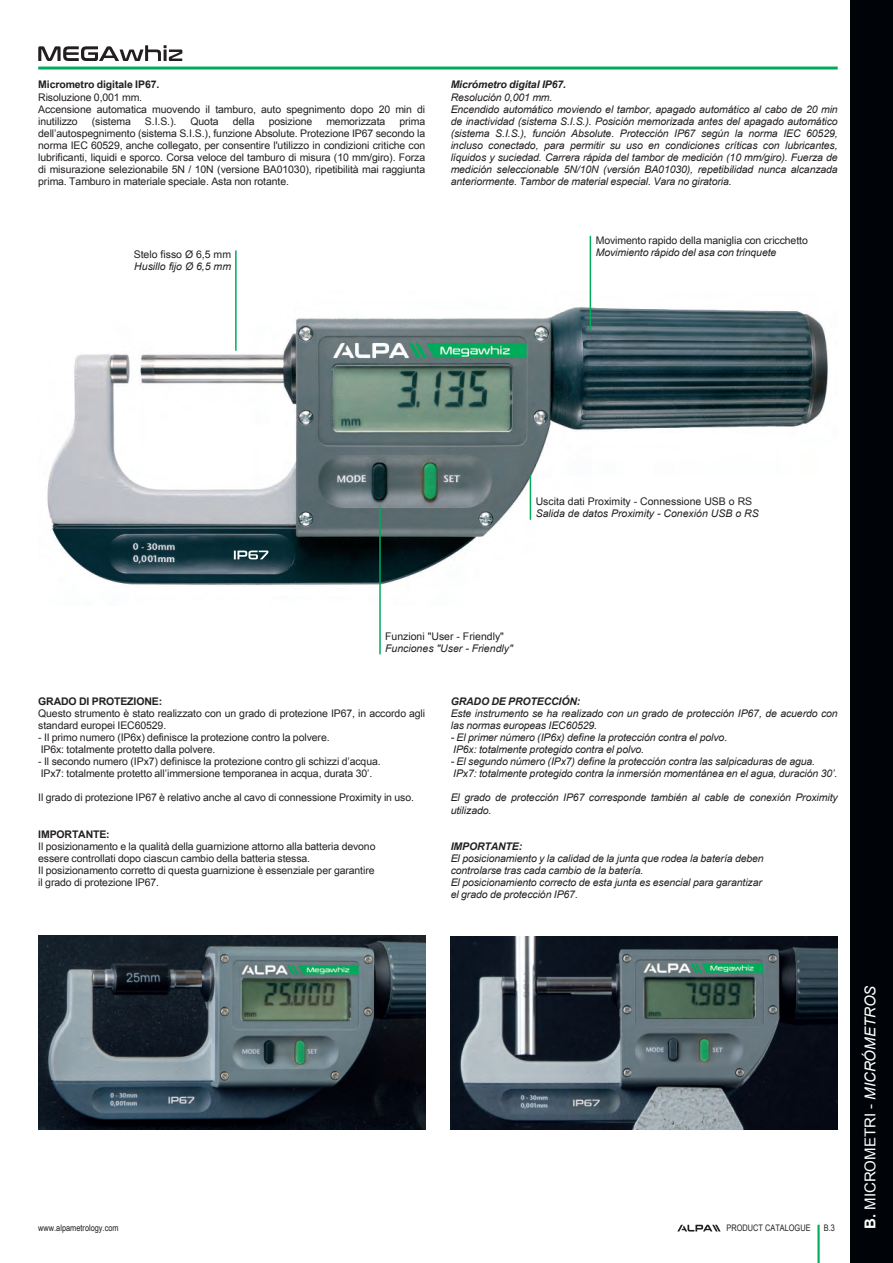
<style>
.page{position:relative;width:893px;height:1263px;background:#fff}
.page>*{position:absolute;margin:0;border:0;box-sizing:border-box;transform-origin:0 0}
.t1{font:15px "Arial Link";color:#fff}
.t2{font:10.5px/12px "Arial Link";letter-spacing:-.01em;color:#231f20}
.t3{font:italic 10.5px/12.1px "Arial Link";letter-spacing:-.01em;color:#231f20}
.t4{font:700 10.5px "Arial Link";letter-spacing:-.01em;color:#231f20}
.t5{font:italic 700 10.5px "Arial Link";letter-spacing:-.01em;color:#231f20}
.t6{font:9px "Arial Link Narrow";color:#231f20}
.s1{font-weight:700}
.s2{font-style:italic}
</style>
<div class="page">
<div style="left:850px;top:0;width:43px;height:1263px;background:#000408"></div>
<svg style="left:677px;top:1225px;width:43px;height:6px"></svg>
<hr style="left:817px;top:1225px;width:3px;height:38px;background:#00ab5b">
<hr style="left:38px;top:67px;width:800px;height:3px;background:#00ab5b">
<svg style="left:38px;top:45px;width:144px;height:16px"></svg>
<img style="left:47px;top:291px;width:781px;height:295px">
<img style="left:234px;top:551px;width:34px;height:8px">
<hr style="left:235px;top:250px;width:2px;height:101px;background:#00ab5b">
<hr style="left:530px;top:475px;width:1px;height:45px;background:#00ab5b">
<hr style="left:379px;top:507px;width:2px;height:147px;background:#00ab5b">
<hr style="left:590px;top:236px;width:1px;height:93px;background:#00ab5b">
<img style="left:38px;top:936px;width:387px;height:193px">
<img style="left:451px;top:936px;width:387px;height:193px">
<p class="t4" style="left:38px;top:79px;width:123px">Micrometro digitale IP67.</p>
<p class="t2" style="left:38px;top:91px;width:388px">Risoluzione 0,001 mm.<br>Accensione automatica muovendo il tamburo, auto spegnimento dopo 20 min di inutilizzo</p>
<p class="t2" style="left:92px;top:115px;width:40px">(sistema</p>
<p class="t2" style="left:145px;top:115px;width:33px">S.I.S.).</p>
<p class="t2" style="left:191px;top:115px;width:30px">Quota</p>
<p class="t2" style="left:233px;top:115px;width:23px">della</p>
<p class="t2" style="left:269px;top:115px;width:45px">posizione</p>
<p class="t2" style="left:326px;top:115px;width:61px">memorizzata</p>
<p class="t2" style="left:38px;top:115px;width:389px;text-align:justify;text-indent:361px">prima dell’autospegnimento (sistema S.I.S.), funzione Absolute. Protezione IP67 secondo la norma IEC 60529, anche collegato, per consentire l'utilizzo in condizioni critiche con lubrificanti, liquidi e sporco. Corsa veloce del tamburo di misura (10 mm/giro). Forza di misurazione selezionabile 5N / 10N (versione BA01030), ripetibilità mai raggiunta prima. Tamburo in materiale speciale. Asta non rotante.</p>
<p class="t2" style="left:134px;top:248px;width:99px">Stelo fisso Ø 6,5 mm</p>
<p class="t3" style="left:134px;top:260px;width:98px">Husillo fijo Ø 6,5 mm</p>
<p class="t5" style="left:451px;top:79px;width:117px">Micrómetro digital IP67.</p>
<p class="t3" style="left:451px;top:91px;width:389px">Resolución 0,001 mm.<br>Encendido automático moviendo el tambor, apagado automático al cabo de 20 min de inactividad (sistema S.I.S.). Posición memorizada antes del apagado automático (sistema S.I.S.), función Absolute. Protección IP67 según la norma IEC 60529, incluso conectado, para permitir su uso en condiciones críticas con lubricantes, líquidos y suciedad. Carrera rápida del tambor de medición (10 mm/giro). Fuerza de medición seleccionable 5N/10N (versión BA01030), repetibilidad nunca alcanzada anteriormente. Tambor de material especial. Vara no giratoria.</p>
<p class="t2" style="left:596px;top:234px;width:214px">Movimento rapido della maniglia con cricchetto</p>
<p class="t3" style="left:596px;top:246px;width:182px">Movimiento rápido del asa con trinquete</p>
<p class="t2" style="left:536px;top:495px;width:218px">Uscita dati Proximity - Connessione USB o RS</p>
<p class="t3" style="left:536px;top:507px;width:224px">Salida de datos Proximity - Conexión USB o RS</p>
<p class="t2" style="left:385px;top:630px;width:120px">Funzioni "User - Friendly"</p>
<p class="t3" style="left:385px;top:642px;width:129px">Funciones "User - Friendly"</p>
<p class="t4" style="left:38px;top:695px;width:125px">GRADO DI PROTEZIONE:</p>
<p class="t2" style="left:38px;top:707px;width:388px">Questo strumento è stato realizzato con un grado di protezione IP67, in accordo agli standard europei IEC60529.</p>
<p class="t2" style="left:38px;top:731px;width:293px">- Il primo numero (IP6x) definisce la protezione contro la polvere.<br>IP6x: totalmente protetto dalla polvere.</p>
<p class="t2" style="left:38px;top:755px;width:344px">- Il secondo numero (IPx7) definisce la protezione contro gli schizzi d’acqua.<br>IPx7: totalmente protetto all’immersione temporanea in acqua, durata 30’.</p>
<p class="t2" style="left:38px;top:792px;width:377px">Il grado di protezione IP67 è relativo anche al cavo di connessione Proximity in uso.</p>
<p class="t4" style="left:38px;top:828px;width:73px">IMPORTANTE:</p>
<p class="t2" style="left:38px;top:840px;width:339px">Il posizionamento e la qualità della guarnizione attorno alla batteria devono essere controllati dopo ciascun cambio della batteria stessa.<br>Il posizionamento corretto di questa guarnizione è essenziale per garantire il grado di protezione IP67.</p>
<p class="t5" style="left:451px;top:695px;width:131px">GRADO DE PROTECCIÓN:</p>
<p class="t3" style="left:451px;top:707px;width:389px">Este instrumento se ha realizado con un grado de protección IP67, de acuerdo con las normas europeas IEC60529.</p>
<p class="t3" style="left:451px;top:731px;width:278px">- El primer número (IP6x) define la protección contra el polvo.<br>IP6x: totalmente protegido contra el polvo.</p>
<p class="t3" style="left:451px;top:755px;width:388px">- El segundo número (IPx7) define la protección contra las salpicaduras de agua.<br>IPx7: totalmente protegido contra la inmersión momentánea en el agua, duración 30’.</p>
<p class="t3" style="left:451px;top:792px;width:389px">El grado de protección IP67 corresponde también al cable de conexión Proximity utilizado.</p>
<p class="t5" style="left:451px;top:840px;width:73px">IMPORTANTE:</p>
<p class="t3" style="left:451px;top:852px;width:315px">El posicionamiento y la calidad de la junta que rodea la batería deben controlarse tras cada cambio de la batería.<br>El posicionamiento correcto de esta junta es esencial para garantizar el grado de protección IP67.</p>
<p class="t6" style="left:38px;top:1223px;width:82px">www.alpametrology.com</p>
<p class="t6" style="left:726px;top:1223px;width:86px">PRODUCT CATALOGUE</p>
<p class="t6" style="left:824px;top:1223px;width:13px">B.3</p>
<h1 class="t1" style="left:862px;top:1229px;width:245px;rotate:-90deg"><span class="s1">B.</span> MICROMETRI - <span class="s2">MICRÓMETROS</span></h1>
</div>
